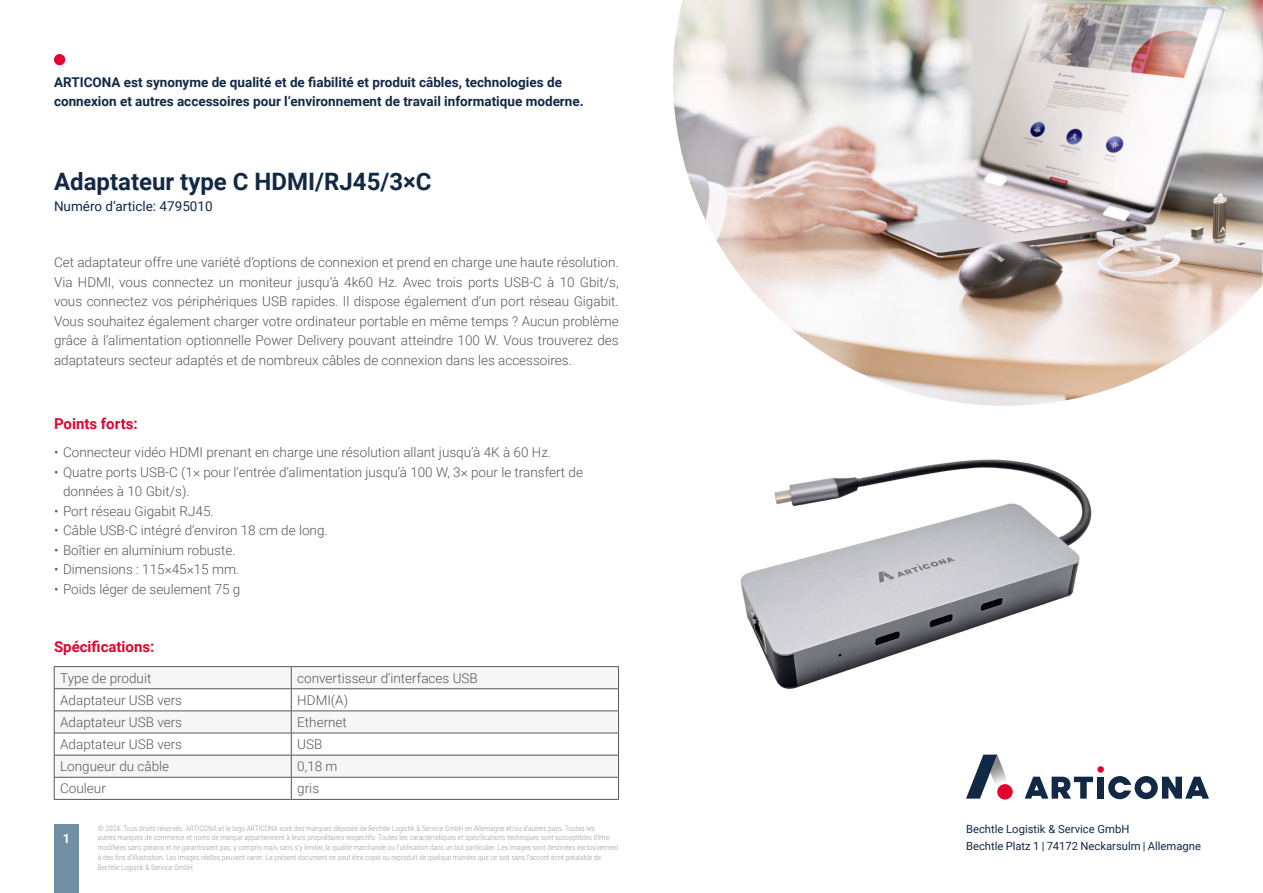
<style>
.page{position:relative;width:1263px;height:893px;background:#fff}
.page>*{position:absolute;margin:0;border:0;box-sizing:border-box;transform-origin:0 0}
.t1{font:700 24px "Roboto";color:#122945}
.t2{font:700 15px "Roboto";color:#e4032e}
.t3{font:300 13.5px/19.5px "Roboto";color:#575756}
.t4{font:700 13.5px/19.5px "Roboto";color:#122945}
.t5{font:13.5px "Roboto";color:#122945}
.t6{font:700 12.75px "Roboto";color:#fff}
.t7{font:11.25px/16.5px "Roboto";color:#122945}
.t8{font:300 7.5px/9.8px "Roboto Condensed";color:#9d9d9c}
</style>
<div class="page">
<div style="left:54px;top:54px;width:11px;height:11px;background:#e4032e;border-radius:50%"></div>
<div style="left:1097px;top:766px;width:7px;height:7px;background:#e4032e;border-radius:50%"></div>
<svg style="left:1025px;top:777px;width:68px;height:22px"></svg>
<div style="left:1097px;top:777px;width:7px;height:22px;background:#122945"></div>
<svg style="left:1108px;top:776px;width:101px;height:23px"></svg>
<svg style="left:966px;top:755px;width:47px;height:44px"></svg>
<div style="left:997px;top:784px;width:16px;height:15px;background:#e4032e;border-radius:50%"></div>
<img style="left:673px;top:0;width:590px;height:406px">
<div style="left:54px;top:825px;width:25px;height:68px;background:#7190a6"></div>
<hr style="left:54px;top:666px;width:237px;height:1px;background:#575756">
<hr style="left:291px;top:666px;width:328px;height:1px;background:#575756">
<svg style="left:54px;top:667px;width:565px;height:132px"></svg>
<hr style="left:54px;top:799px;width:237px;height:1px;background:#575756">
<hr style="left:291px;top:799px;width:328px;height:1px;background:#575756">
<img style="left:740px;top:459px;width:352px;height:230px">
<p class="t4" style="left:54px;top:72px;width:531px">ARTICONA est synonyme de qualité et de fiabilité et produit câbles, technologies de connexion et autres accessoires pour l‘environnement de travail informatique moderne.</p>
<h1 class="t1" style="left:54px;top:165px;width:379px">Adaptateur type C HDMI/RJ45/3×C</h1>
<p class="t5" style="left:54px;top:197px;width:160px">Numéro d‘article: 4795010</p>
<p class="t3" style="left:54px;top:252px;width:566px;text-align:justify">Cet adaptateur offre une variété d’options de connexion et prend en charge une haute résolution.<br>Via HDMI, vous connectez un moniteur jusqu’à 4k60 Hz. Avec trois ports USB-C à 10 Gbit/s, vous connectez vos périphériques USB rapides. Il dispose également d’un port réseau Gigabit.<br>Vous souhaitez également charger votre ordinateur portable en même temps ? Aucun problème grâce à l’alimentation optionnelle Power Delivery pouvant atteindre 100 W. Vous trouverez des adaptateurs secteur adaptés et de nombreux câbles de connexion dans les accessoires.</p>
<p class="t2" style="left:54px;top:413px;width:85px">Points forts:</p>
<p class="t3" style="left:54px;top:442px;width:499px">• Connecteur vidéo HDMI prenant en charge une résolution allant jusqu’à 4K à 60 Hz.</p>
<p class="t3" style="left:63px;top:462px;width:521px;text-indent:-9px">• Quatre ports USB-C (1× pour l’entrée d’alimentation jusqu’à 100 W, 3× pour le transfert de données à 10 Gbit/s).</p>
<p class="t3" style="left:54px;top:501px;width:161px">• Port réseau Gigabit RJ45.</p>
<p class="t3" style="left:54px;top:520px;width:275px">• Câble USB-C intégré d’environ 18 cm de long.</p>
<p class="t3" style="left:54px;top:540px;width:183px">• Boîtier en aluminium robuste.</p>
<p class="t3" style="left:54px;top:559px;width:187px">• Dimensions : 115×45×15 mm.</p>
<p class="t3" style="left:54px;top:579px;width:188px">• Poids léger de seulement 75 g</p>
<p class="t2" style="left:54px;top:636px;width:102px">Spécifications:</p>
<p class="t3" style="left:60px;top:668px;width:93px">Type de produit</p>
<p class="t3" style="left:297px;top:668px;width:182px">convertisseur d'interfaces USB</p>
<p class="t3" style="left:60px;top:690px;width:123px">Adaptateur USB vers</p>
<p class="t3" style="left:297px;top:690px;width:52px">HDMI(A)</p>
<p class="t3" style="left:60px;top:712px;width:123px">Adaptateur USB vers</p>
<p class="t3" style="left:297px;top:712px;width:51px">Ethernet</p>
<p class="t3" style="left:60px;top:734px;width:123px">Adaptateur USB vers</p>
<p class="t3" style="left:297px;top:734px;width:27px">USB</p>
<p class="t3" style="left:60px;top:756px;width:111px">Longueur du câble</p>
<p class="t3" style="left:297px;top:756px;width:42px">0,18 m</p>
<p class="t3" style="left:60px;top:778px;width:47px">Couleur</p>
<p class="t3" style="left:297px;top:778px;width:23px">gris</p>
<p class="t6" style="left:63px;top:829px;width:9px">1</p>
<p class="t8" style="left:98px;top:823px;width:522px">© 2024. Tous droits réservés. ARTICONA et le logo ARTICONA sont des marques déposée de Bechtle Logistik &amp; Service GmbH en Allemagne et/ou d’autres pays. Toutes les<br>autres marques de commerce et noms de marque appartiennent à leurs propriétaires respectifs. Toutes les caractéristiques et spécifications techniques sont susceptibles d‘être modifiées sans préavis et ne garantissent pas, y compris mais sans s‘y limiter, la qualité marchande ou l‘utilisation dans un but particulier. Les images sont destinées exclusivement à des fins d‘illustration. Les images réelles peuvent varier. Le présent document ne peut être copié ou reproduit de quelque manière que ce soit sans l‘accord écrit préalable de Bechtle Logistik &amp; Service GmbH.</p>
<p class="t7" style="left:966px;top:821px;width:236px">Bechtle Logistik &amp; Service GmbH<br>Bechtle Platz 1 | 74172 Neckarsulm | Allemagne</p>
</div>
